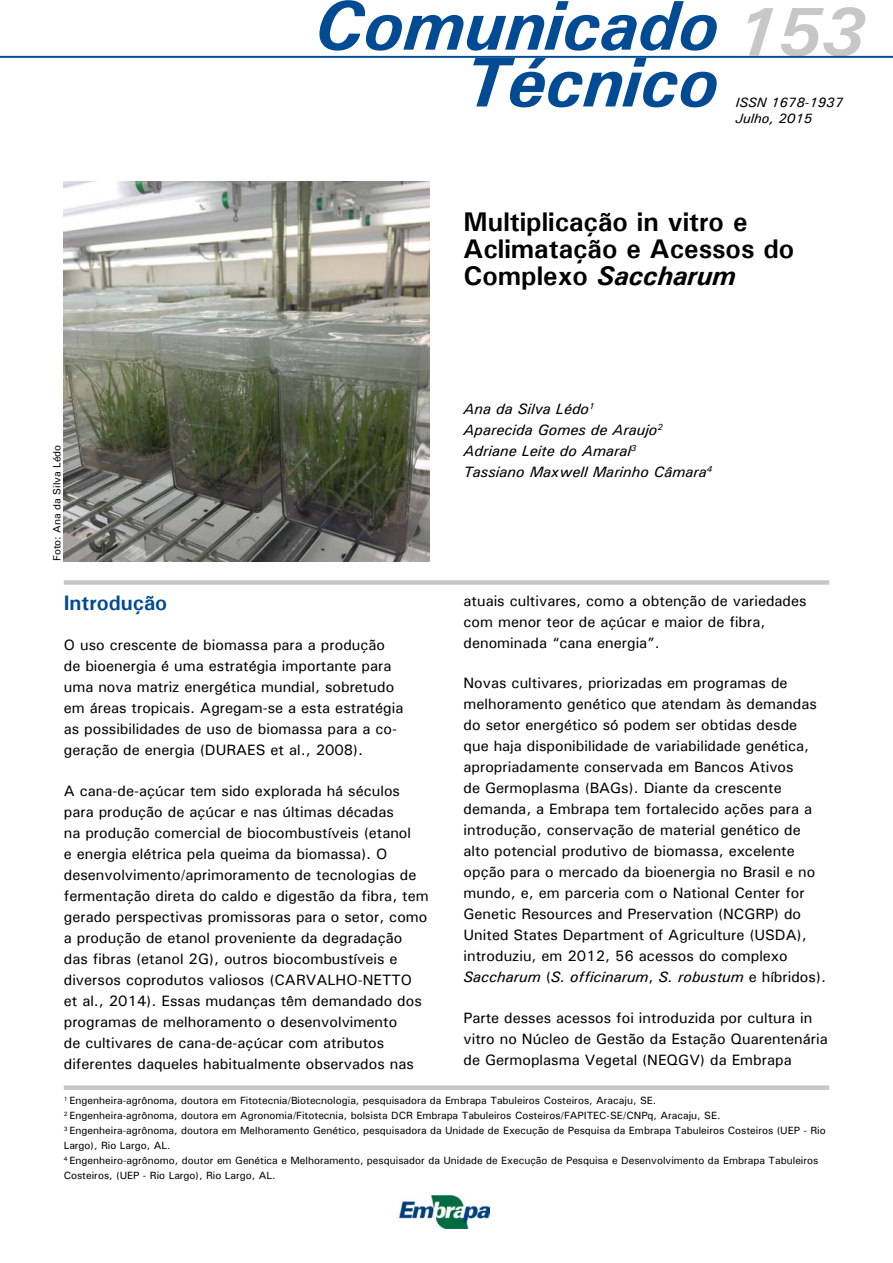
<style>
.page{position:relative;width:893px;height:1263px;background:#fff}
.page>*{position:absolute;margin:0;border:0;box-sizing:border-box;transform-origin:0 0}
.t1{font:italic 700 70.5px "Univers";color:#004b93}
.t2{font:italic 700 69px "Univers";color:#c6c7c8}
.t3{font:700 27px/27px "Univers";color:#000}
.t4{font:700 21px "Univers";color:#004b93}
.t5{font:500 15px/21px "Univers";color:#000}
.t6{font:italic 500 15px/21px "Univers";color:#000}
.t7{font:italic 500 13.5px/16.5px "Univers";color:#000}
.t8{font:500 10.5px/15px "Univers";color:#000}
.s1{font-style:italic}
</style>
<div class="page">
<div style="left:64px;top:580px;width:765px;height:5px;background:#c6c7c8"></div>
<div style="left:64px;top:1085px;width:765px;height:5px;background:#c6c7c8"></div>
<img style="left:400px;top:1196px;width:90px;height:33px">
<hr style="left:0;top:56px;width:893px;height:2px;background:#004b93">
<img style="left:64px;top:181px;width:366px;height:380px">
<h1 class="t1" style="left:314px;top:-19px;width:406px">Comunicado</h1>
<h1 class="t1" style="left:464px;top:38px;width:256px">Técnico</h1>
<h2 class="t2" style="left:734px;top:-12px;width:131px">153</h2>
<p class="t7" style="left:736px;top:93px;width:109px">ISSN 1678-1937<br>Julho, 2015</p>
<h3 class="t3" style="left:464px;top:208px;width:332px">Multiplicação in vitro e<br>Aclimatação e Acessos do<br>Complexo <span class="s1">Saccharum</span></h3>
<p class="t8" style="left:49px;top:561px;width:118px;rotate:-90deg">Foto: Ana da Silva Lédo</p>
<h3 class="t4" style="left:64px;top:589px;width:105px">Introdução</h3>
<p class="t5" style="left:64px;top:634px;width:341px">O uso crescente de biomassa para a produção de bioenergia é uma estratégia importante para uma nova matriz energética mundial, sobretudo em áreas tropicais. Agregam-se a esta estratégia as possibilidades de uso de biomassa para a co&shy;geração de energia (DURAES et al., 2008).</p>
<p class="t5" style="left:64px;top:780px;width:367px">A cana-de-açúcar tem sido explorada há séculos para produção de açúcar e nas últimas décadas<br>na produção comercial de biocombustíveis (etanol<br>e energia elétrica pela queima da biomassa). O desenvolvimento/aprimoramento de tecnologias de fermentação direta do caldo e digestão da fibra, tem gerado perspectivas promissoras para o setor, como a produção de etanol proveniente da degradação das fibras (etanol 2G), outros biocombustíveis e diversos coprodutos valiosos (CARVALHO-NETTO et al., 2014). Essas mudanças têm demandado dos programas de melhoramento o desenvolvimento<br>de cultivares de cana-de-açúcar com atributos diferentes daqueles habitualmente observados nas</p>
<p class="t6" style="left:464px;top:398px;width:250px">Ana da Silva Lédo<sup>1<br></sup>Aparecida Gomes de Araujo<sup>2<br></sup>Adriane Leite do Amaral<sup>3<br></sup>Tassiano Maxwell Marinho Câmara<sup>4</sup></p>
<p class="t5" style="left:463px;top:590px;width:345px">atuais cultivares, como a obtenção de variedades com menor teor de açúcar e maior de fibra, denominada “cana energia”.</p>
<p class="t5" style="left:463px;top:672px;width:364px">Novas cultivares, priorizadas em programas de melhoramento genético que atendam às demandas do setor energético só podem ser obtidas desde que haja disponibilidade de variabilidade genética, apropriadamente conservada em Bancos Ativos<br>de Germoplasma (BAGs). Diante da crescente demanda, a Embrapa tem fortalecido ações para a introdução, conservação de material genético de alto potencial produtivo de biomassa, excelente opção para o mercado da bioenergia no Brasil e no mundo, e, em parceria com o National Center for Genetic Resources and Preservation (NCGRP) do United States Department of Agriculture (USDA), introduziu, em 2012, 56 acessos do complexo <span class="s1">Saccharum</span> (<span class="s1">S. officinarum</span>, <span class="s1">S. robustum</span> e híbridos).</p>
<p class="t5" style="left:463px;top:1007px;width:366px">Parte desses acessos foi introduzida por cultura in vitro no Núcleo de Gestão da Estação Quarentenária de Germoplasma Vegetal (NEQGV) da Embrapa</p>
<p class="t8" style="left:64px;top:1093px;width:763px"><sup>1</sup> Engenheira-agrônoma, doutora em Fitotecnia/Biotecnologia, pesquisadora da Embrapa Tabuleiros Costeiros, Aracaju, SE.<br><sup>2</sup> Engenheira-agrônoma, doutora em Agronomia/Fitotecnia, bolsista DCR Embrapa Tabuleiros Costeiros/FAPITEC-SE/CNPq, Aracaju, SE.<br><sup>3</sup> Engenheira-agrônoma, doutora em Melhoramento Genético, pesquisadora da Unidade de Execução de Pesquisa da Embrapa Tabuleiros Costeiros (UEP - Rio Largo), Rio Largo, AL.<br><sup>4</sup> Engenheiro-agrônomo, doutor em Genética e Melhoramento, pesquisador da Unidade de Execução de Pesquisa e Desenvolvimento da Embrapa Tabuleiros Costeiros, (UEP - Rio Largo), Rio Largo, AL.</p>
</div>
